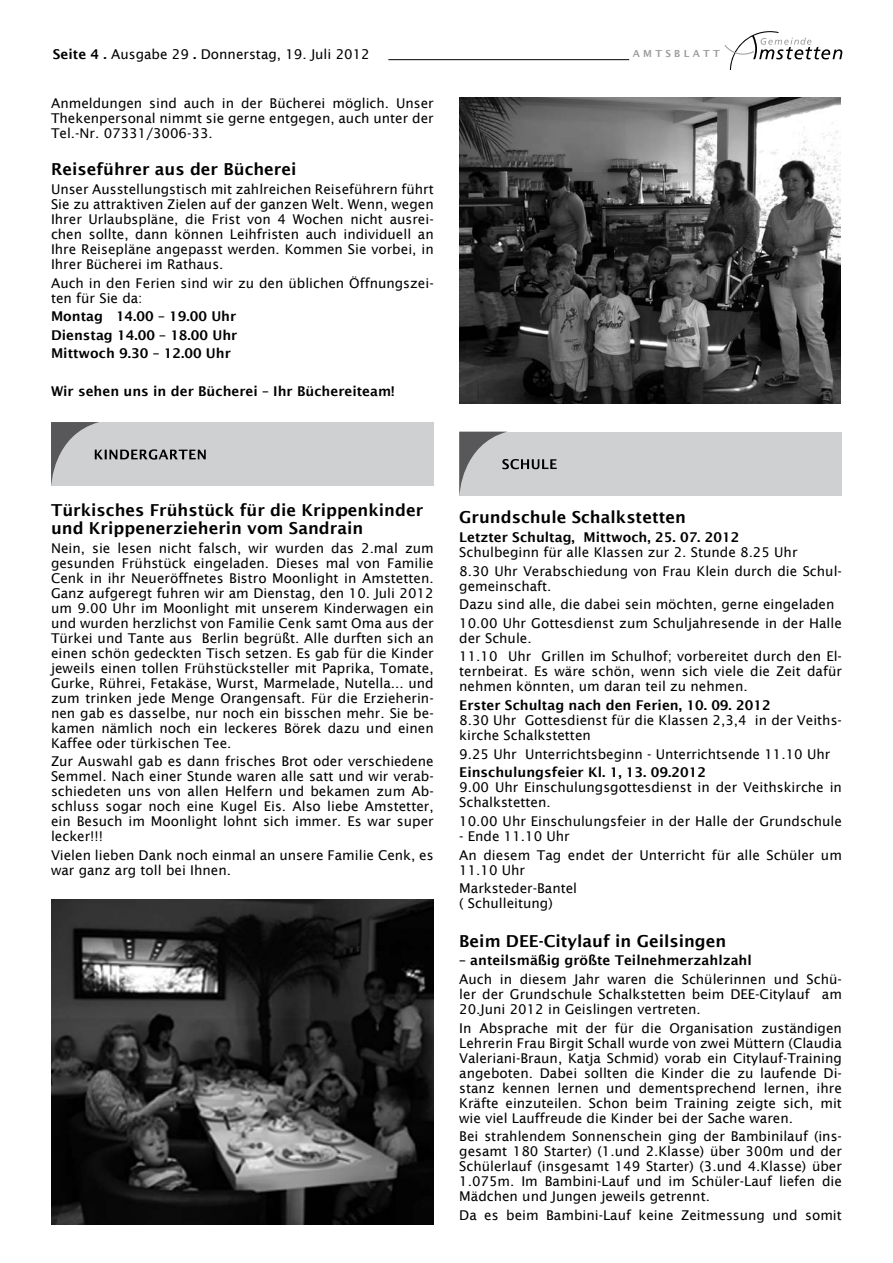
<style>
.page{position:relative;width:893px;height:1263px;background:#fff}
.page>*{position:absolute;margin:0;border:0;box-sizing:border-box;transform-origin:0 0}
.t1{font:600 16.5px/18px "Lucida Sans";color:#000}
.t2{font:13.5px/15px "Lucida Sans";color:#000}
.t3{font:600 13.5px/18.6px "Lucida Sans";color:#000;text-align:justify}
.t4{font:600 9.75px "Lucida Sans";letter-spacing:.34em;color:#9c9d9f}
.s1{font-weight:600}
</style>
<div class="page">
<svg style="left:724px;top:31px;width:118px;height:39px"></svg>
<hr style="left:388px;top:59px;width:241px;height:1px;background:#000">
<div style="left:51px;top:422px;width:383px;height:64px;background:#cfd0d2"></div>
<svg style="left:51px;top:422px;width:155px;height:64px"></svg>
<img style="left:51px;top:899px;width:383px;height:326px">
<img style="left:459px;top:98px;width:382px;height:305px">
<div style="left:459px;top:432px;width:383px;height:63px;background:#cfd0d2"></div>
<svg style="left:459px;top:432px;width:98px;height:63px"></svg>
<p class="t2" style="left:53px;top:47px;width:318px"><span class="s1">Seite 4 .</span> Ausgabe 29 <span class="s1">.</span> Donnerstag, 19. Juli 2012</p>
<p class="t4" style="left:633px;top:48px;width:89px">AMTSBLATT</p>
<p class="t2" style="left:51px;top:96px;width:384px;text-align:justify">Anmeldungen sind auch in der Bücherei möglich. Unser Thekenpersonal nimmt sie gerne entgegen, auch unter der Tel.-Nr. 07331/3006-33.</p>
<p class="t1" style="left:51px;top:160px;width:247px">Reiseführer aus der Bücherei</p>
<p class="t2" style="left:51px;top:182px;width:384px;text-align:justify">Unser Ausstellungstisch mit zahlreichen Reiseführern führt Sie zu attraktiven Zielen auf der ganzen Welt. Wenn, wegen Ihrer Urlaubspläne, die Frist von 4 Wochen nicht ausrei&shy;chen sollte, dann können Leihfristen auch individuell an Ihre Reisepläne angepasst werden. Kommen Sie vorbei, in Ihrer Bücherei im Rathaus.</p>
<p class="t2" style="left:51px;top:275px;width:384px">Auch in den Ferien sind wir zu den üblichen Öffnungszei&shy;ten für Sie da:</p>
<p class="t3" style="left:51px;top:307px;width:188px">Montag 14.00 – 19.00 Uhr Dienstag 14.00 – 18.00 Uhr Mittwoch 9.30 – 12.00 Uhr</p>
<p class="t3" style="left:51px;top:381px;width:345px">Wir sehen uns in der Bücherei – Ihr Büchereiteam!</p>
<p class="t1" style="left:51px;top:501px;width:374px">Türkisches Frühstück für die Krippenkinder und Krippenerzieherin vom Sandrain</p>
<p class="t2" style="left:51px;top:540px;width:384px;text-align:justify">Nein, sie lesen nicht falsch, wir wurden das 2.mal zum gesunden Frühstück eingeladen. Dieses mal von Familie Cenk in ihr Neueröffnetes Bistro Moonlight in Amstetten.<br>Ganz aufgeregt fuhren wir am Dienstag, den 10. Juli 2012 um 9.00 Uhr im Moonlight mit unserem Kinderwagen ein und wurden herzlichst von Familie Cenk samt Oma aus der Türkei und Tante aus Berlin begrüßt. Alle durften sich an einen schön gedeckten Tisch setzen. Es gab für die Kinder jeweils einen tollen Frühstücksteller mit Paprika, Tomate, Gurke, Rührei, Fetakäse, Wurst, Marmelade, Nutella... und zum trinken jede Menge Orangensaft. Für die Erzieherin&shy;nen gab es dasselbe, nur noch ein bisschen mehr. Sie be&shy;kamen nämlich noch ein leckeres Börek dazu und einen Kaffee oder türkischen Tee.</p>
<p class="t2" style="left:51px;top:754px;width:384px;text-align:justify">Zur Auswahl gab es dann frisches Brot oder verschiedene Semmel. Nach einer Stunde waren alle satt und wir verab&shy;schiedeten uns von allen Helfern und bekamen zum Ab&shy;schluss sogar noch eine Kugel Eis. Also liebe Amstetter, ein Besuch im Moonlight lohnt sich immer. Es war super lecker!!!</p>
<p class="t2" style="left:51px;top:848px;width:384px">Vielen lieben Dank noch einmal an unsere Familie Cenk, es war ganz arg toll bei Ihnen.</p>
<p class="t1" style="left:459px;top:508px;width:228px">Grundschule Schalkstetten</p>
<p class="t3" style="left:459px;top:528px;width:282px">Letzter Schultag, Mittwoch, 25. 07. 2012</p>
<p class="t2" style="left:459px;top:543px;width:384px;line-height:18.6px">Schulbeginn für alle Klassen zur 2. Stunde 8.25 Uhr<br>8.30 Uhr Verabschiedung von Frau Klein durch die Schul-</p>
<p class="t2" style="left:459px;top:576px;width:384px;line-height:18.6px">gemeinschaft.<br>Dazu sind alle, die dabei sein möchten, gerne eingeladen<br>10.00 Uhr Gottesdienst zum Schuljahresende in der Halle</p>
<p class="t2" style="left:459px;top:629px;width:384px;line-height:18.6px">der Schule.<br>11.10 Uhr Grillen im Schulhof; vorbereitet durch den El-</p>
<p class="t2" style="left:459px;top:664px;width:384px">ternbeirat. Es wäre schön, wenn sich viele die Zeit dafür nehmen könnten, um daran teil zu nehmen.</p>
<p class="t3" style="left:459px;top:696px;width:313px">Erster Schultag nach den Ferien, 10. 09. 2012</p>
<p class="t2" style="left:459px;top:713px;width:384px">8.30 Uhr Gottesdienst für die Klassen 2,3,4 in der Veiths&shy;kirche Schalkstetten</p>
<p class="t2" style="left:459px;top:746px;width:373px">9.25 Uhr Unterrichtsbeginn - Unterrichtsende 11.10 Uhr</p>
<p class="t3" style="left:459px;top:763px;width:248px">Einschulungsfeier Kl. 1, 13. 09.2012</p>
<p class="t2" style="left:459px;top:780px;width:384px">9.00 Uhr Einschulungsgottesdienst in der Veithskirche in<br>Schalkstetten.</p>
<p class="t2" style="left:459px;top:813px;width:384px">10.00 Uhr Einschulungsfeier in der Halle der Grundschule</p>
<p class="t2" style="left:459px;top:827px;width:384px;line-height:18.6px">- Ende 11.10 Uhr<br>An diesem Tag endet der Unterricht für alle Schüler um</p>
<p class="t2" style="left:459px;top:860px;width:119px;line-height:18.6px">11.10 Uhr<br>Marksteder-Bantel</p>
<p class="t2" style="left:459px;top:896px;width:95px">( Schulleitung)</p>
<p class="t1" style="left:459px;top:932px;width:269px">Beim DEE-Citylauf in Geilsingen</p>
<p class="t3" style="left:459px;top:951px;width:294px">– anteilsmäßig größte Teilnehmerzahlzahl</p>
<p class="t2" style="left:459px;top:972px;width:384px;text-align:justify">Auch in diesem Jahr waren die Schülerinnen und Schü&shy;ler der Grundschule Schalkstetten beim DEE-Citylauf am 20.Juni 2012 in Geislingen vertreten.</p>
<p class="t2" style="left:459px;top:1020px;width:384px;text-align:justify">In Absprache mit der für die Organisation zuständigen Lehrerin Frau Birgit Schall wurde von zwei Müttern (Claudia Valeriani-Braun, Katja Schmid) vorab ein Citylauf-Training angeboten. Dabei sollten die Kinder die zu laufende Di&shy;stanz kennen lernen und dementsprechend lernen, ihre Kräfte einzuteilen. Schon beim Training zeigte sich, mit wie viel Lauffreude die Kinder bei der Sache waren.</p>
<p class="t2" style="left:459px;top:1129px;width:384px;text-align:justify">Bei strahlendem Sonnenschein ging der Bambinilauf (ins&shy;gesamt 180 Starter) (1.und 2.Klasse) über 300m und der Schülerlauf (insgesamt 149 Starter) (3.und 4.Klasse) über 1.075m. Im Bambini-Lauf und im Schüler-Lauf liefen die Mädchen und Jungen jeweils getrennt.</p>
<p class="t2" style="left:459px;top:1207px;width:384px">Da es beim Bambini-Lauf keine Zeitmessung und somit</p>
</div>
